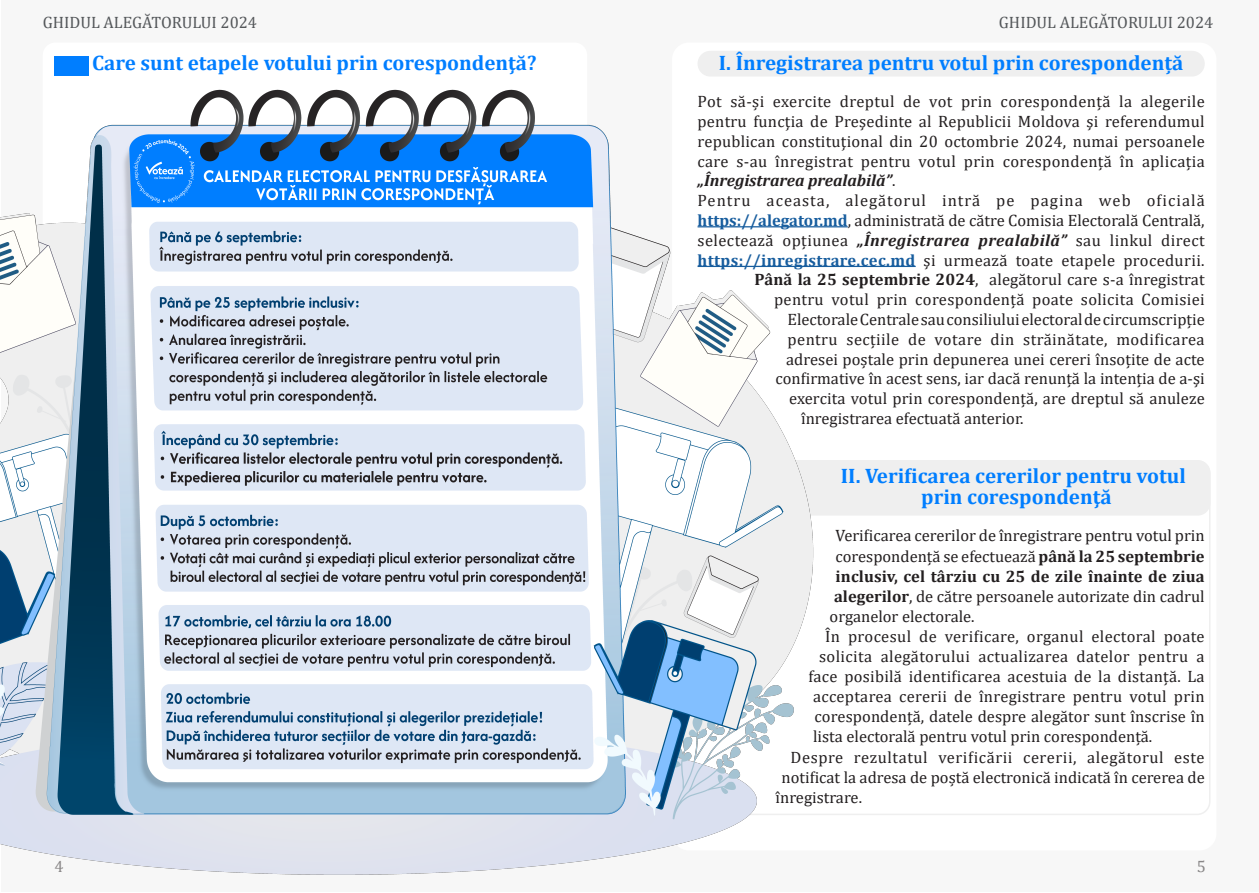
<style>
.page{position:relative;width:1259px;height:893px;background:#fff}
.page>*{position:absolute;margin:0;border:0;box-sizing:border-box;transform-origin:0 0}
.HEADING{font:700 21px/21.8px "Cambria";color:#007eff;text-align:center}
.t1{font:16.5px/19.8px "Cambria";letter-spacing:.005em;color:#231f20;text-align:justify}
.t2{font:16.5px "Cambria";letter-spacing:.025em;color:#231f20}
.t3{font:16.5px "Cambria";letter-spacing:.035em;color:#231f20}
.t4{font:16.5px "Cambria";letter-spacing:.06em;color:#231f20}
.t5{font:16.5px "Cambria";color:#54575a}
.t6{font:700 16.5px "Cambria";letter-spacing:.01em;color:#231f20}
.s1{font-weight:700;font-style:italic}
.s2{font-weight:700;color:#175d9e}
.s3{font-weight:700}
</style>
<div class="page">
<div style="left:1px;top:1px;width:1257px;height:891px;background:#f7f7f7"></div>
<div style="left:672px;top:43px;width:544px;height:807px;background:#fff;border-radius:17px"></div>
<div style="left:685px;top:460px;width:525px;height:56px;background:#efefef;border-radius:13px"></div>
<img style="left:0;top:56px;width:850px;height:819px">
<div style="left:697px;top:51px;width:507px;height:26px;background:#efefef;border-radius:13px"></div>
<hr style="left:697px;top:226px;width:150px;height:1px;background:#175d9e">
<hr style="left:697px;top:266px;width:218px;height:1px;background:#175d9e">
<div style="left:54px;top:56px;width:34px;height:20px;background:#007eff"></div>
<p class="t5" style="left:43px;top:13px;width:216px">GHIDUL ALEGĂTORULUI 2024</p>
<p class="t5" style="left:999px;top:13px;width:216px">GHIDUL ALEGĂTORULUI 2024</p>
<p class="HEADING" style="left:719px;top:52px;width:466px">I. Înregistrarea pentru votul prin corespondență</p>
<p class="t1" style="left:697px;top:92px;width:509px">Pot să-și exercite dreptul de vot prin corespondență la alegerile pentru funcţia de Preşedinte al Republicii Moldova şi referendumul republican constituţional din 20 octombrie 2024, numai persoanele care s-au înregistrat pentru votul prin corespondență în aplicația <span class="s1">„Înregistrarea prealabilă”</span>.</p>
<p class="t4" style="left:697px;top:191px;width:509px">Pentru aceasta, alegătorul intră pe pagina web oficială</p>
<p class="t1" style="left:697px;top:210px;width:508px"><span class="s2">https://alegator.md</span>, administrată de către Comisia Electorală Centrală,</p>
<p class="t2" style="left:697px;top:230px;width:509px">selectează opțiunea <span class="s1">„Înregistrarea prealabilă”</span> sau linkul direct</p>
<p class="t2" style="left:697px;top:250px;width:508px"><span class="s2">https://inregistrare.cec.md</span> şi urmează toate etapele procedurii.</p>
<p class="t1" style="left:754px;top:270px;width:452px"><span class="s3">Până la 25 septembrie 2024</span>, alegătorul care s-a înregistrat</p>
<p class="t1" style="left:774px;top:290px;width:432px">pentru votul prin corespondență poate solicita Comisiei</p>
<p class="t1" style="left:787px;top:309px;width:419px">Electorale Centrale sau consiliului electoral de circumscripție</p>
<p class="t2" style="left:787px;top:329px;width:418px">pentru secțiile de votare din străinătate, modificarea</p>
<p class="t1" style="left:786px;top:349px;width:420px">adresei poștale prin depunerea unei cereri însoțite de acte</p>
<p class="t1" style="left:775px;top:369px;width:431px">confirmative în acest sens, iar dacă renunță la intenția de a-şi</p>
<p class="t1" style="left:789px;top:389px;width:417px">exercita votul prin corespondență, are dreptul să anuleze</p>
<p class="t1" style="left:801px;top:408px;width:224px">înregistrarea efectuată anterior.</p>
<p class="HEADING" style="left:92px;top:52px;width:446px">Care sunt etapele votului prin corespondenţă?</p>
<p class="HEADING" style="left:841px;top:464px;width:346px">II. Verificarea cererilor pentru votul prin corespondenţă</p>
<p class="t1" style="left:835px;top:526px;width:371px">Verificarea cererilor de înregistrare pentru votul prin</p>
<p class="t1" style="left:835px;top:546px;width:370px">corespondență se efectuează <span class="s3">până la 25 septembrie</span></p>
<p class="t6" style="left:835px;top:564px;width:370px">inclusiv, cel târziu cu 25 de zile înainte de ziua</p>
<p class="t1" style="left:834px;top:586px;width:372px"><span class="s3">alegerilor</span>, de către persoanele autorizate din cadrul</p>
<p class="t1" style="left:829px;top:606px;width:147px">organelor electorale.</p>
<p class="t1" style="left:825px;top:626px;width:381px">În procesul de verificare, organul electoral poate</p>
<p class="t2" style="left:819px;top:647px;width:387px">solicita alegătorului actualizarea datelor pentru a</p>
<p class="t1" style="left:808px;top:666px;width:397px">face posibilă identificarea acestuia de la distanță. La</p>
<p class="t1" style="left:813px;top:687px;width:393px">acceptarea cererii de înregistrare pentru votul prin</p>
<p class="t1" style="left:814px;top:707px;width:391px">corespondență, datele despre alegător sunt înscrise în</p>
<p class="t1" style="left:813px;top:727px;width:341px">lista electorală pentru votul prin corespondență.</p>
<p class="t3" style="left:790px;top:747px;width:415px">Despre rezultatul verificării cererii, alegătorul este</p>
<p class="t1" style="left:781px;top:767px;width:425px">notificat la adresa de poștă electronică indicată în cererea de</p>
<p class="t1" style="left:775px;top:787px;width:88px">înregistrare.</p>
<p class="t1" style="left:54px;top:856px;width:11px">4</p>
<p class="t1" style="left:1196px;top:856px;width:11px">5</p>
</div>
